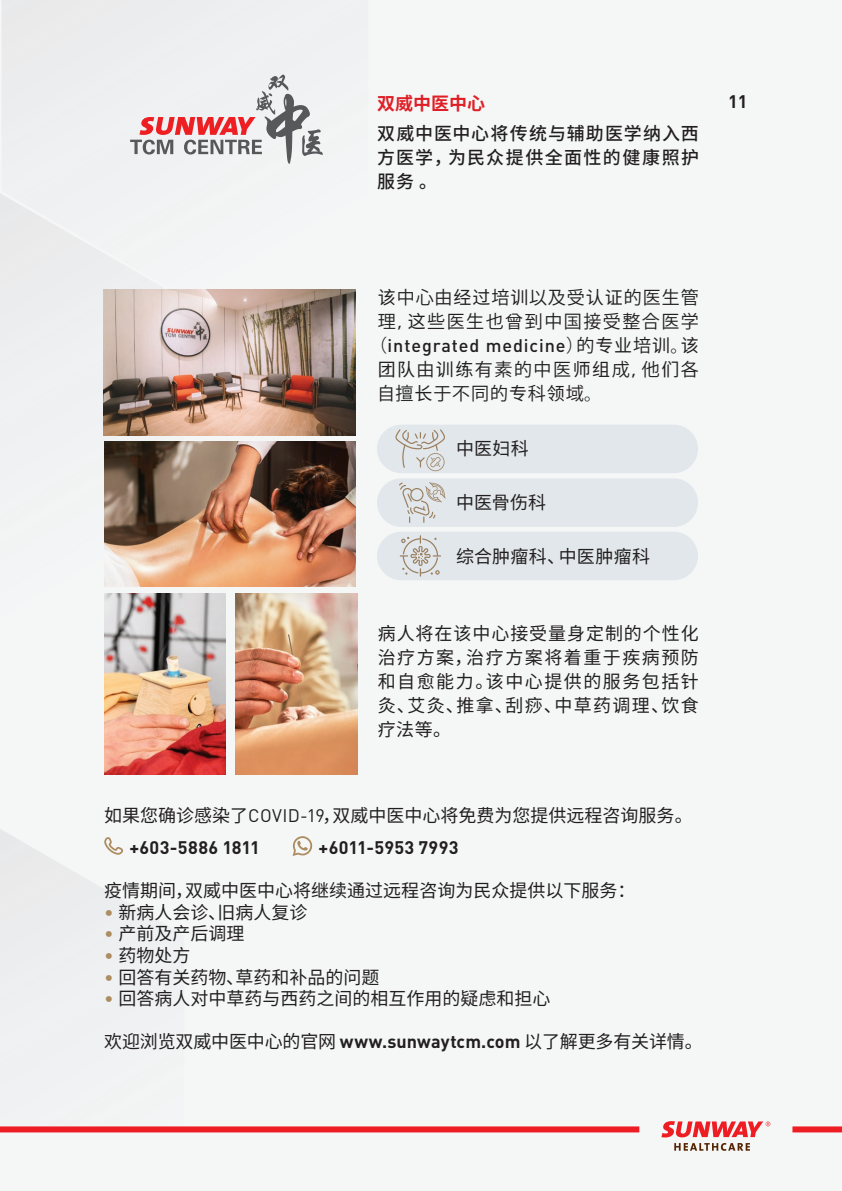
<style>
.page{position:relative;width:842px;height:1191px;background:#f5f7f7}
.page>*{position:absolute;margin:0;border:0;box-sizing:border-box;transform-origin:0 0}
.t1{font:18px/24px "Source Han Sans CN";color:#231f20;text-align:justify}
.t2{font:18px/24px "Koz Go Pr 6 N";letter-spacing:.085em;color:#231f20}
.t3{font:500 18px/24px "Source Han Sans CN";letter-spacing:.065em;color:#231f20;text-align:justify}
.t4{font:700 18px "DIN Pro";letter-spacing:.02em;color:#231f20}
.t5{font:500 18px "DIN Pro";letter-spacing:.05em;color:#231f20}
.t6{font:700 18px "Source Han Sans CN";color:#df1f26}
.s1{font-family:"Source Han Sans CN"}
.s2{font-family:"Koz Go Pr 6 N";font-weight:400}
.s3{font-family:"Source Han Sans CN";font-weight:400}
.s4{font-family:"DIN Pro"}
.s5{font-family:"DIN Pro";color:#ac8c60}
.s6{font-family:"DIN Pro";font-weight:700}
</style>
<div class="page">
<img style="left:0;top:194px;width:183px;height:393px">
<img style="left:2px;top:0;width:282px;height:297px">
<div style="left:377px;top:424px;width:321px;height:49px;background:#e1e7ea;border-radius:24px"></div>
<div style="left:377px;top:478px;width:321px;height:49px;background:#e1e7ea;border-radius:24px"></div>
<div style="left:377px;top:531px;width:321px;height:49px;background:#e1e7ea;border-radius:24px"></div>
<svg style="left:674px;top:1143px;width:76px;height:7px"></svg>
<svg style="left:661px;top:1121px;width:109px;height:16px"></svg>
<div style="left:0;top:1126px;width:639px;height:6px;background:#ee1d23"></div>
<div style="left:792px;top:1126px;width:50px;height:6px;background:#ee1d23"></div>
<img style="left:104px;top:289px;width:252px;height:146px">
<img style="left:104px;top:441px;width:252px;height:145px">
<img style="left:104px;top:593px;width:122px;height:182px">
<img style="left:236px;top:593px;width:121px;height:182px">
<svg style="left:395px;top:429px;width:50px;height:42px"></svg>
<svg style="left:399px;top:482px;width:47px;height:41px"></svg>
<svg style="left:400px;top:535px;width:41px;height:41px"></svg>
<svg style="left:0;top:829px;width:183px;height:106px"></svg>
<svg style="left:292px;top:836px;width:20px;height:20px"></svg>
<svg style="left:130px;top:75px;width:193px;height:89px"></svg>
<p class="t6" style="left:377px;top:93px;width:109px">双威中医中心</p>
<p class="t3" style="left:377px;top:122px;width:324px">双威中医中心将传统与辅助医学纳入西方医学，为民众提供全面性的健康照护服务 。</p>
<p class="t4" style="left:728px;top:89px;width:21px">11</p>
<p class="t2" style="left:378px;top:285px;width:323px"><span class="s1">该</span>中心由<span class="s1">经过</span>培<span class="s1">训</span>以及受<span class="s1">认证</span>的医生管理，<span class="s1">这</span>些医生也曾到中国接受整合医学</p>
<p class="t5" style="left:369px;top:333px;width:331px"><span class="s2">（</span>integrated medicine<span class="s2">）的</span><span class="s3">专业</span><span class="s2">培</span><span class="s3">训</span><span class="s2">。</span><span class="s3">该</span></p>
<p class="t2" style="left:377px;top:357px;width:323px"><span class="s1">团队</span>由<span class="s1">训练</span>有素的中医<span class="s1">师组</span>成，他<span class="s1">们</span>各自擅<span class="s1">长</span>于不同的<span class="s1">专</span>科<span class="s1">领</span>域。</p>
<p class="t1" style="left:456px;top:437px;width:74px">中医妇科</p>
<p class="t1" style="left:456px;top:491px;width:92px">中医骨伤科</p>
<p class="t1" style="left:456px;top:545px;width:195px">综合肿瘤科、中医肿瘤科</p>
<p class="t1" style="left:378px;top:621px;width:323px">病人将在该中心接受量身定制的个性化治疗方案，治疗方案将着重于疾病预防和自愈能力。该中心提供的服务包括针灸、艾灸、推拿、刮痧、中草药调理、饮食疗法等。</p>
<p class="t1" style="left:104px;top:804px;width:590px">如果您确诊感染了<span class="s4">COVID-19</span>，双威中医中心将免费为您提供远程咨询服务。</p>
<p class="t4" style="left:129px;top:835px;width:132px">+603-5886 1811</p>
<p class="t4" style="left:318px;top:835px;width:142px">+6011-5953 7993</p>
<p class="t1" style="left:104px;top:879px;width:532px">疫情期间，双威中医中心将继续通过远程咨询为民众提供以下服务：</p>
<p class="t1" style="left:104px;top:900px;width:205px"><span class="s5">•</span> 新病人会诊、旧病人复诊</p>
<p class="t1" style="left:104px;top:922px;width:142px"><span class="s5">•</span> 产前及产后调理</p>
<p class="t1" style="left:104px;top:943px;width:88px"><span class="s5">•</span> 药物处方</p>
<p class="t1" style="left:104px;top:965px;width:277px"><span class="s5">•</span> 回答有关药物、草药和补品的问题</p>
<p class="t1" style="left:104px;top:987px;width:448px"><span class="s5">•</span> 回答病人对中草药与西药之间的相互作用的疑虑和担心</p>
<p class="t1" style="left:104px;top:1030px;width:600px">欢迎浏览双威中医中心的官网 <span class="s6">www.sunwaytcm.com</span> 以了解更多有关详情。</p>
</div>
